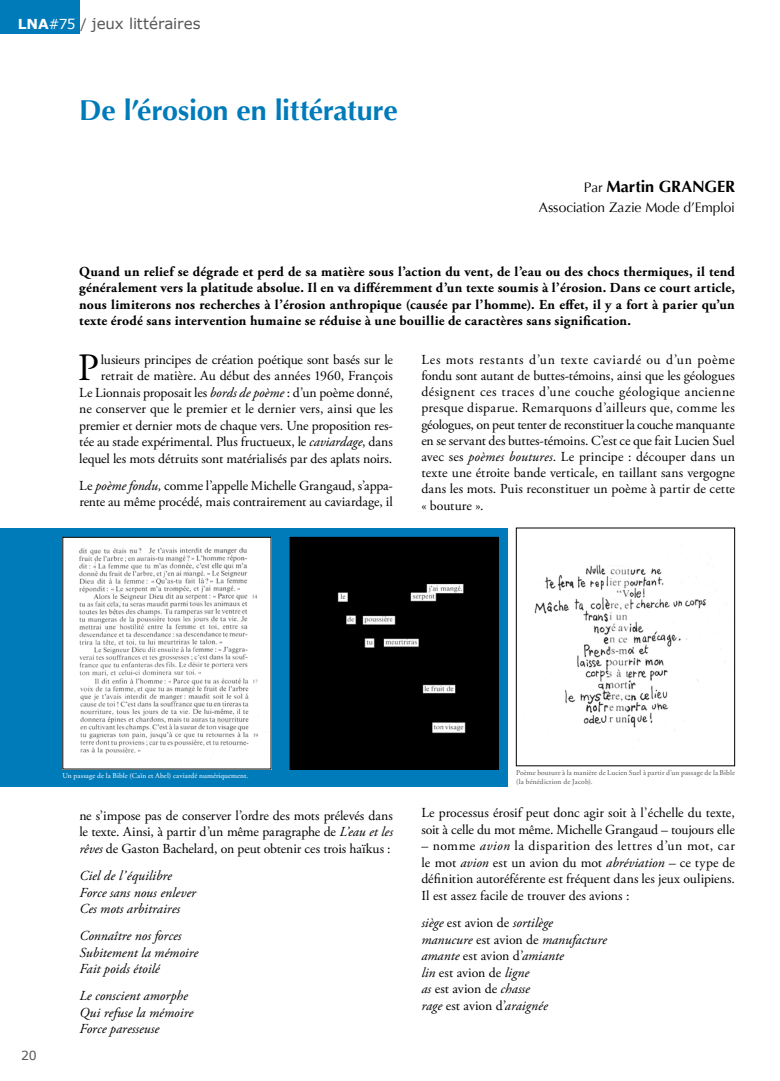
<style>
.page{position:relative;width:780px;height:1081px;background:#fff}
.page>*{position:absolute;margin:0;border:0;box-sizing:border-box;transform-origin:0 0}
.t1{font:38.62px "Adobe Garamond Pro";color:#000}
.t2{font:700 28.75px "Optima";letter-spacing:-.01em;color:#007bba}
.t3{font:700 16.25px "Optima";letter-spacing:-.005em;color:#000}
.t4{font:15px "Verdana";letter-spacing:-.005em;color:#575756}
.t5{font:13.75px/16.5px "Adobe Garamond Pro";letter-spacing:-.005em;color:#000;text-align:justify}
.t6{font:700 13.75px/16.5px "Adobe Garamond Pro";letter-spacing:.02em;color:#000;text-align:justify}
.t7{font:italic 13.75px/16.5px "Adobe Garamond Pro";letter-spacing:.005em;color:#000}
.t8{font:13.75px "Optima";letter-spacing:-.01em;color:#000}
.t9{font:12.5px "Verdana";color:#575756}
.t10{font:7.5px/9px "Adobe Garamond Pro";letter-spacing:.015em;color:#575756}
.t11{font:7.5px "Adobe Garamond Pro";letter-spacing:.01em;color:#fff}
.s1{font-weight:700;font-size:13.75px;color:#fff}
.s2{font-size:13.75px;color:#fff}
.s3{font-size:13.75px}
.s4{font-weight:400;font-size:13.75px}
.s5{font-style:italic}
.s6{font-style:normal}
</style>
<div class="page">
<div style="left:0;top:528px;width:507px;height:258px;background:#007bba"></div>
<img style="left:64px;top:539px;width:205px;height:228px">
<div style="left:292px;top:539px;width:204px;height:228px;background:#000"></div>
<div style="left:290px;top:537px;width:208px;height:232px;border:1px solid #000"></div>
<img style="left:534px;top:564px;width:172px;height:177px">
<div style="left:516px;top:528px;width:219px;height:238px;border:1px solid #000"></div>
<div style="left:0;top:0;width:79px;height:34px;background:#007bba"></div>
<p class="t4" style="left:18px;top:13px;width:184px"><span class="s1">LNA</span><span class="s2">#75</span> <span class="s3">/</span> jeux littéraires</p>
<h2 class="t2" style="left:79px;top:93px;width:320px">De l’érosion en littérature</h2>
<p class="t3" style="left:584px;top:177px;width:152px"><span class="s4">Par</span> Martin GRANGER</p>
<p class="t8" style="left:538px;top:199px;width:198px">Association Zazie Mode d’Emploi</p>
<p class="t6" style="left:79px;top:263px;width:657px">Quand un relief se dégrade et perd de sa matière sous l’action du vent, de l’eau ou des chocs thermiques, il tend généralement vers la platitude absolue. Il en va différemment d’un texte soumis à l’érosion. Dans ce court article, nous limiterons nos recherches à l’érosion anthropique (causée par l’homme). En effet, il y a fort à parier qu’un texte érodé sans intervention humaine se réduise à une bouillie de caractères sans signification.</p>
<p class="t5" style="left:79px;top:351px;width:315px;text-align:right">lusieurs principes de création poétique sont basés sur le retrait de matière. Au début des années 1960, François<br>Le Lionnais proposait les <span class="s5">bords de poème</span> : d’un poème donné, ne conserver que le premier et le dernier vers, ainsi que les premier et dernier mots de chaque vers. Une proposition res&shy;tée au stade expérimental. Plus fructueux, le <span class="s5">caviardage</span>, dans lequel les mots détruits sont matérialisés par des aplats noirs.</p>
<p class="t5" style="left:79px;top:478px;width:315px">Le <span class="s5">poème fondu,</span> comme l’appelle Michelle Grangaud, s’appa&shy;rente au même procédé, mais contrairement au caviardage, il</p>
<h1 class="t1" style="left:78px;top:345px;width:23px">P</h1>
<p class="t5" style="left:421px;top:352px;width:315px">Les mots restants d’un texte caviardé ou d’un poème fondu sont autant de buttes-témoins, ainsi que les géologues désignent ces traces d’une couche géologique ancienne presque disparue. Remarquons d’ailleurs que, comme les géologues, on peut tenter de reconstituer la couche manquante en se servant des buttes-témoins. C’est ce que fait Lucien Suel avec ses <span class="s5">poèmes boutures</span>. Le principe : découper dans un texte une étroite bande verticale, en taillant sans vergogne dans les mots. Puis reconstituer un poème à partir de cette « bouture ».</p>
<p class="t9" style="left:21px;top:1046px;width:17px">20</p>
<p class="t11" style="left:62px;top:771px;width:187px">Un passage de la Bible (Caïn et Abel) caviardé numériquement.</p>
<p class="t5" style="left:79px;top:808px;width:315px">ne s’impose pas de conserver l’ordre des mots prélevés dans le texte. Ainsi, à partir d’un même paragraphe de <span class="s5">L’eau et les rêves</span> de Gaston Bachelard, on peut obtenir ces trois haïkus :</p>
<p class="t7" style="left:79px;top:868px;width:118px">Ciel de l’équilibre<br>Force sans nous enlever<br>Ces mots arbitraires</p>
<p class="t7" style="left:79px;top:928px;width:120px">Connaître nos forces<br>Subitement la mémoire<br>Fait poids étoilé</p>
<p class="t7" style="left:79px;top:988px;width:115px">Le conscient amorphe<br>Qui refuse la mémoire<br>Force paresseuse</p>
<p class="t10" style="left:516px;top:768px;width:220px">Poème bouture à la manière de Lucien Suel à partir d’un passage de la Bible (la bénédiction de Jacob).</p>
<p class="t5" style="left:421px;top:805px;width:315px">Le processus érosif peut donc agir soit à l’échelle du texte, soit à celle du mot même. Michelle Grangaud – toujours elle</p>
<p class="t5" style="left:421px;top:838px;width:315px">– nomme <span class="s5">avion</span> la disparition des lettres d’un mot, car le mot <span class="s5">avion</span> est un avion du mot <span class="s5">abréviation –</span> ce type de définition autoréférente est fréquent dans les jeux oulipiens.<br>Il est assez facile de trouver des avions :</p>
<p class="t7" style="left:421px;top:915px;width:187px">siège <span class="s6">est avion de</span> sortilège manucure <span class="s6">est avion de</span> manufacture amante <span class="s6">est avion d’</span>amiante<br>lin <span class="s6">est avion de</span> ligne<br>as <span class="s6">est avion de</span> chasse<br>rage <span class="s6">est avion d’</span>araignée</p>
</div>
